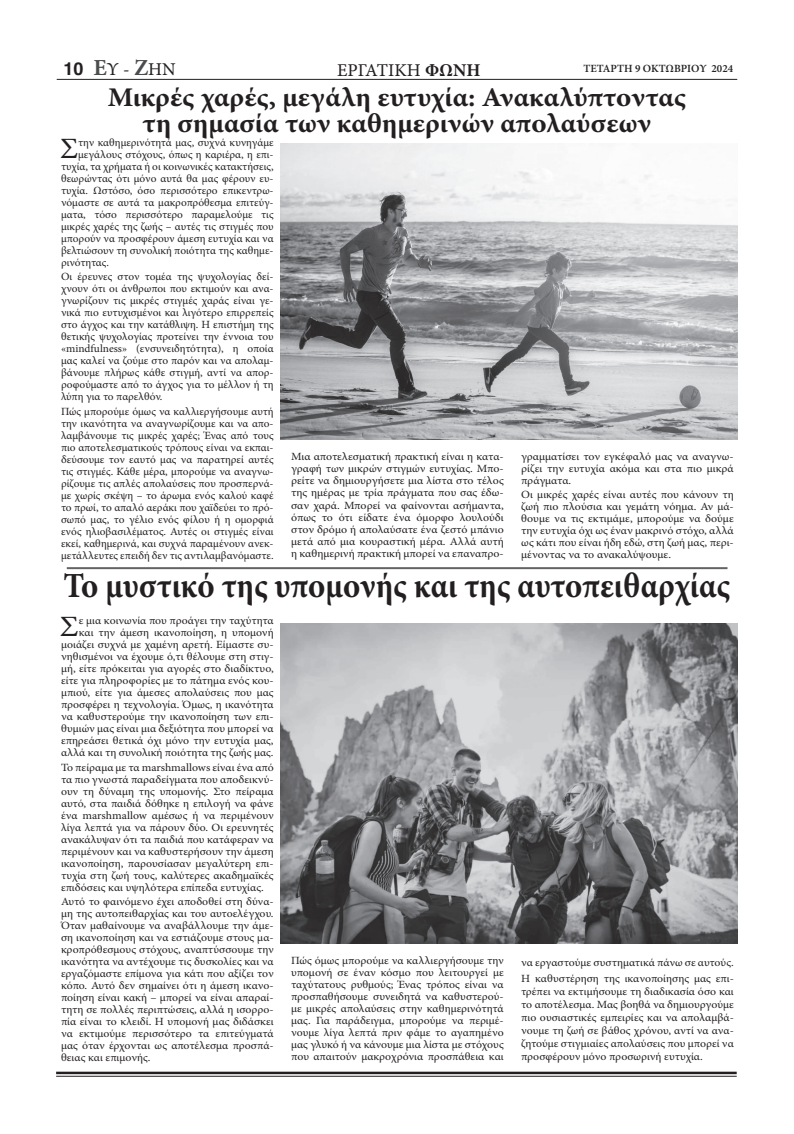
<style>
.page{position:relative;width:794px;height:1134px;background:#fff}
.page>*{position:absolute;margin:0;border:0;box-sizing:border-box;transform-origin:0 0}
.t1{font:700 35.3px "Minion Pro";color:#231f20;scale:.93 1}
.t2{font:29.5px "Minion Pro";color:#231f20}
.t3{font:29.5px "Minion Pro";color:#231f20;scale:1.07 1}
.t4{font:700 27px "Minion Pro";color:#231f20;scale:1.07 1}
.t5{font:18px "Minion Pro Capt";color:#231f20}
.t6{font:700 18px "Helvetica";color:#231f20}
.t7{font:11px/12px "Minion Pro";color:#231f20;text-align:justify;scale:1.07 1}
.t8{font:11px/12px "Minion Pro";color:#231f20;text-align:justify}
.t9{font:11px/12.1px "Minion Pro";color:#231f20;text-align:justify;scale:1.08 1}
.t10{font:600 11px "Minion Pro";color:#231f20}
.s1{font-family:"Minion Pro";font-weight:700;font-size:23px;color:#4b4c4d}
.s2{font-family:"Minion Pro";font-weight:700}
</style>
<div class="page">
<hr style="left:67px;top:567px;width:660px;height:2px;background:#231f20">
<img style="left:281px;top:143px;width:456px;height:296px">
<img style="left:281px;top:623px;width:456px;height:320px">
<hr style="left:56px;top:1072px;width:680px;height:2px;background:#231f20">
<hr style="left:56px;top:1076px;width:680px;height:1px;background:#231f20">
<hr style="left:57px;top:79px;width:680px;height:1px;background:#231f20">
<p class="t6" style="left:63px;top:58px;width:22px">10</p>
<p class="t5" style="left:93px;top:58px;width:84px"><span class="s1">Ε</span>Υ - <span class="s1">Ζ</span>ΗΝ</p>
<p class="t5" style="left:337px;top:59px;width:145px">ΕΡΓΑΤΙΚΗ <span class="s2">ΦΩΝΗ</span></p>
<p class="t10" style="left:583px;top:61px;width:151px">ΤΕΤΑΡΤΗ 9 ΟΚΤΩΒΡΙΟΥ 2024</p>
<p class="t4" style="left:108px;top:78px;width:542px">Μικρές χαρές, μεγάλη ευτυχία: Ανακαλύπτοντας</p>
<p class="t4" style="left:143px;top:104px;width:477px">τη σημασία των καθημερινών απολαύσεων</p>
<p class="t2" style="left:60px;top:129px;width:20px">Σ</p>
<p class="t8" style="left:78px;top:137px;width:197px">την καθημερινότητά μας, συχνά κυνηγάμε</p>
<p class="t8" style="left:78px;top:149px;width:197px">μεγάλους στόχους, όπως η καριέρα, η επι-</p>
<p class="t8" style="left:61px;top:161px;width:214px">τυχία, τα χρήματα ή οι κοινωνικές κατακτήσεις,</p>
<p class="t8" style="left:61px;top:173px;width:214px">θεωρώντας ότι μόνο αυτά θα μας φέρουν ευ-</p>
<p class="t8" style="left:61px;top:185px;width:214px">τυχία. Ωστόσο, όσο περισσότερο επικεντρω-</p>
<p class="t8" style="left:61px;top:197px;width:214px">νόμαστε σε αυτά τα μακροπρόθεσμα επιτεύγ-</p>
<p class="t8" style="left:61px;top:209px;width:214px">ματα, τόσο περισσότερο παραμελούμε τις</p>
<p class="t8" style="left:61px;top:221px;width:214px">μικρές χαρές της ζωής – αυτές τις στιγμές που</p>
<p class="t8" style="left:61px;top:233px;width:214px">μπορούν να προσφέρουν άμεση ευτυχία και να</p>
<p class="t8" style="left:61px;top:245px;width:214px">βελτιώσουν τη συνολική ποιότητα της καθημε-</p>
<p class="t8" style="left:61px;top:257px;width:50px">ρινότητας.</p>
<p class="t8" style="left:61px;top:271px;width:214px">Οι έρευνες στον τομέα της ψυχολογίας δεί&shy;χνουν ότι οι άνθρωποι που εκτιμούν και ανα&shy;γνωρίζουν τις μικρές στιγμές χαράς είναι γε&shy;νικά πιο ευτυχισμένοι και λιγότερο επιρρεπείς στο άγχος και την κατάθλιψη. Η επιστήμη της θετικής ψυχολογίας προτείνει την έννοια του «mindfulness» (ενσυνειδητότητα), η οποία μας καλεί να ζούμε στο παρόν και να απολαμ&shy;βάνουμε πλήρως κάθε στιγμή, αντί να απορ&shy;ροφούμαστε από το άγχος για το μέλλον ή τη λύπη για το παρελθόν.</p>
<p class="t8" style="left:61px;top:405px;width:214px">Πώς μπορούμε όμως να καλλιεργήσουμε αυτή την ικανότητα να αναγνωρίζουμε και να απο&shy;λαμβάνουμε τις μικρές χαρές; Ένας από τους πιο αποτελεσματικούς τρόπους είναι να εκπαι&shy;δεύσουμε τον εαυτό μας να παρατηρεί αυτές τις στιγμές. Κάθε μέρα, μπορούμε να αναγνω&shy;ρίζουμε τις απλές απολαύσεις που προσπερνά&shy;με χωρίς σκέψη – το άρωμα ενός καλού καφέ το πρωί, το απαλό αεράκι που χαϊδεύει το πρό&shy;σωπό μας, το γέλιο ενός φίλου ή η ομορφιά ενός ηλιοβασιλέματος. Αυτές οι στιγμές είναι εκεί, καθημερινά, και συχνά παραμένουν ανεκ&shy;μετάλλευτες επειδή δεν τις αντιλαμβανόμαστε.</p>
<p class="t9" style="left:291px;top:450px;width:198px">Μια αποτελεσματική πρακτική είναι η κατα&shy;γραφή των μικρών στιγμών ευτυχίας. Μπο&shy;ρείτε να δημιουργήσετε μια λίστα στο τέλος της ημέρας με τρία πράγματα που σας έδω&shy;σαν χαρά. Μπορεί να φαίνονται ασήμαντα, όπως το ότι είδατε ένα όμορφο λουλούδι στον δρόμο ή απολαύσατε ένα ζεστό μπάνιο μετά από μια κουραστική μέρα. Αλλά αυτή η καθημερινή πρακτική μπορεί να επαναπρο-</p>
<p class="t9" style="left:521px;top:451px;width:198px">γραμματίσει τον εγκέφαλό μας να αναγνω&shy;ρίζει την ευτυχία ακόμα και στα πιο μικρά πράγματα.</p>
<p class="t9" style="left:521px;top:489px;width:198px">Οι μικρές χαρές είναι αυτές που κάνουν τη ζωή πιο πλούσια και γεμάτη νόημα. Αν μά&shy;θουμε να τις εκτιμάμε, μπορούμε να δούμε την ευτυχία όχι ως έναν μακρινό στόχο, αλλά ως κάτι που είναι ήδη εδώ, στη ζωή μας, περι&shy;μένοντας να το ανακαλύψουμε.</p>
<p class="t1" style="left:63px;top:561px;width:718px">Το μυστικό της υπομονής και της αυτοπειθαρχίας</p>
<p class="t7" style="left:61px;top:615px;width:200px;text-align:right">ε μια κοινωνία που προάγει την ταχύτητα<br>και την άμεση ικανοποίηση, η υπομονή μοιάζει συχνά με χαμένη αρετή. Είμαστε συ&shy;νηθισμένοι να έχουμε ό,τι θέλουμε στη στιγ&shy;μή, είτε πρόκειται για αγορές στο διαδίκτυο, είτε για πληροφορίες με το πάτημα ενός κου&shy;μπιού, είτε για άμεσες απολαύσεις που μας προσφέρει η τεχνολογία. Όμως, η ικανότητα να καθυστερούμε την ικανοποίηση των επι&shy;θυμιών μας είναι μια δεξιότητα που μπορεί να επηρεάσει θετικά όχι μόνο την ευτυχία μας, αλλά και τη συνολική ποιότητα της ζωής μας.</p>
<p class="t7" style="left:61px;top:761px;width:200px">Το πείραμα με τα marshmallows είναι ένα από τα πιο γνωστά παραδείγματα που αποδεικνύ&shy;ουν τη δύναμη της υπομονής. Στο πείραμα αυτό, στα παιδιά δόθηκε η επιλογή να φάνε ένα marshmallow αμέσως ή να περιμένουν λίγα λεπτά για να πάρουν δύο. Οι ερευνητές ανακάλυψαν ότι τα παιδιά που κατάφεραν να περιμένουν και να καθυστερήσουν την άμεση ικανοποίηση, παρουσίασαν μεγαλύτερη επι&shy;τυχία στη ζωή τους, καλύτερες ακαδημαϊκές επιδόσεις και υψηλότερα επίπεδα ευτυχίας.</p>
<p class="t7" style="left:61px;top:895px;width:200px">Αυτό το φαινόμενο έχει αποδοθεί στη δύνα&shy;μη της αυτοπειθαρχίας και του αυτοελέγχου.<br>Όταν μαθαίνουμε να αναβάλλουμε την άμε&shy;ση ικανοποίηση και να εστιάζουμε στους μα&shy;κροπρόθεσμους στόχους, αναπτύσσουμε την ικανότητα να αντέχουμε τις δυσκολίες και να εργαζόμαστε επίμονα για κάτι που αξίζει τον κόπο. Αυτό δεν σημαίνει ότι η άμεση ικανο&shy;ποίηση είναι κακή – μπορεί να είναι απαραί&shy;τητη σε πολλές περιπτώσεις, αλλά η ισορρο&shy;πία είναι το κλειδί. Η υπομονή μας διδάσκει να εκτιμούμε περισσότερο τα επιτεύγματά μας όταν έρχονται ως αποτέλεσμα προσπά&shy;θειας και επιμονής.</p>
<p class="t3" style="left:60px;top:607px;width:19px">Σ</p>
<p class="t7" style="left:291px;top:955px;width:200px">Πώς όμως μπορούμε να καλλιεργήσουμε την υπομονή σε έναν κόσμο που λειτουργεί με ταχύτατους ρυθμούς; Ένας τρόπος είναι να προσπαθήσουμε συνειδητά να καθυστερού&shy;με μικρές απολαύσεις στην καθημερινότητά μας. Για παράδειγμα, μπορούμε να περιμέ&shy;νουμε λίγα λεπτά πριν φάμε το αγαπημένο μας γλυκό ή να κάνουμε μια λίστα με στόχους που απαιτούν μακροχρόνια προσπάθεια και</p>
<p class="t7" style="left:521px;top:957px;width:200px">να εργαστούμε συστηματικά πάνω σε αυτούς.</p>
<p class="t7" style="left:521px;top:971px;width:200px;line-height:13px">Η καθυστέρηση της ικανοποίησης μας επι&shy;τρέπει να εκτιμήσουμε τη διαδικασία όσο και το αποτέλεσμα. Μας βοηθά να δημιουργούμε πιο ουσιαστικές εμπειρίες και να απολαμβά&shy;νουμε τη ζωή σε βάθος χρόνου, αντί να ανα&shy;ζητούμε στιγμιαίες απολαύσεις που μπορεί να προσφέρουν μόνο προσωρινή ευτυχία.</p>
</div>
